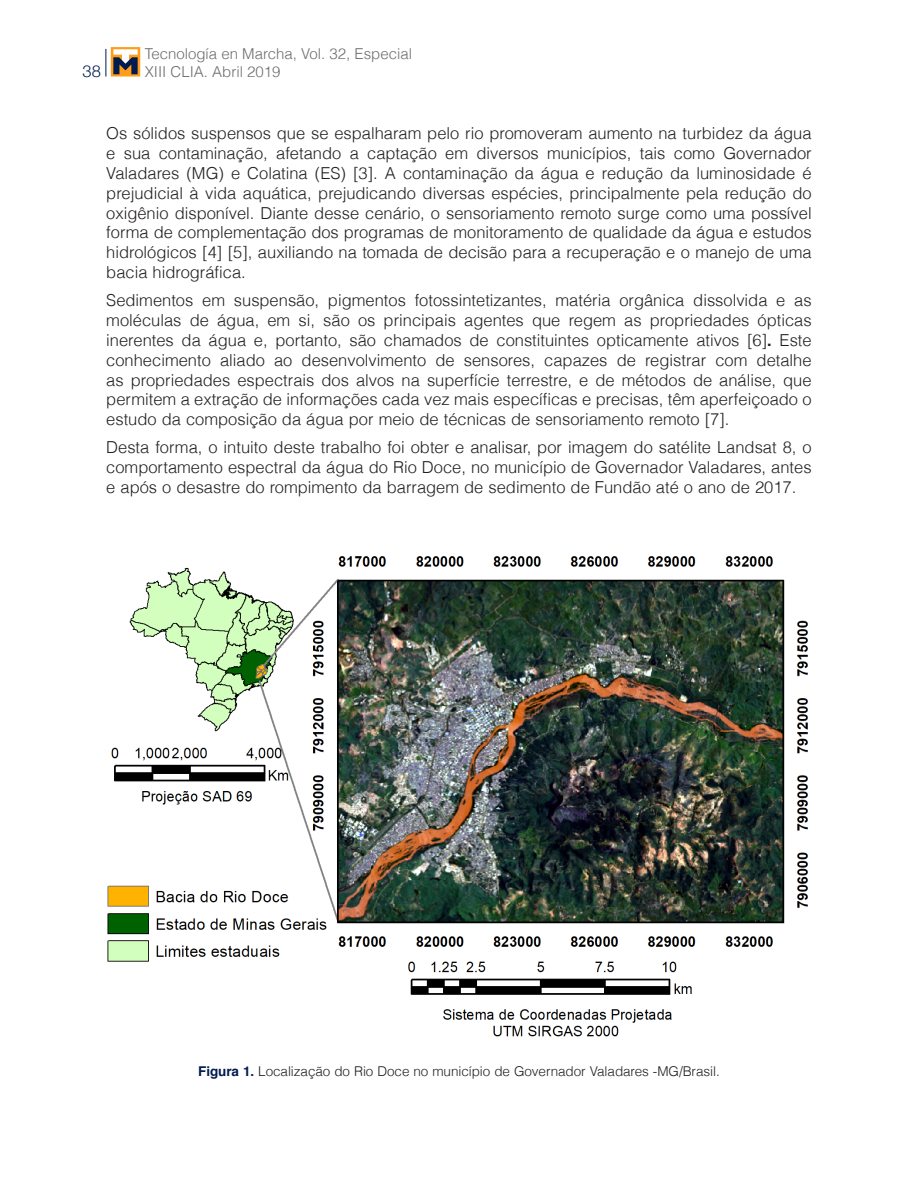
<style>
.page{position:relative;width:918px;height:1188px;background:#fff}
.page>*{position:absolute;margin:0;border:0;box-sizing:border-box;transform-origin:0 0}
._6texto{font:300 16.5px/19.8px "Helvetica";color:#231f20;text-align:justify}
.t1{font:300 16.5px "Helvetica Neue";color:#001c4e}
.t2{font:300 15px "Helvetica";color:#6c6d70}
._9tituloscuadros{font:300 13.5px "Helvetica";letter-spacing:-.005em;color:#231f20}
.s1{font-weight:700}
.s2{font-weight:700;color:#001c4e}
</style>
<div class="page">
<svg style="left:106px;top:49px;width:1px;height:28px"></svg>
<div style="left:111px;top:47px;width:29px;height:30px;background:#ff9d1b"></div>
<svg style="left:113px;top:49px;width:25px;height:25px"></svg>
<img style="left:107px;top:556px;width:702px;height:481px">
<p class="t2" style="left:145px;top:41px;width:269px">Tecnología en Marcha, Vol. 32, Especial</p>
<p class="t1" style="left:83px;top:57px;width:20px">38</p>
<p class="t2" style="left:145px;top:59px;width:137px">XIII CLIA. Abril 2019</p>
<p class="_6texto" style="left:106px;top:123px;width:707px">Os sólidos suspensos que se espalharam pelo rio promoveram aumento na turbidez da água e sua contaminação, afetando a captação em diversos municípios, tais como Governador Valadares (MG) e Colatina (ES) [3]. A contaminação da água e redução da luminosidade é prejudicial à vida aquática, prejudicando diversas espécies, principalmente pela redução do oxigênio disponível. Diante desse cenário, o sensoriamento remoto surge como uma possível forma de complementação dos programas de monitoramento de qualidade da água e estudos hidrológicos [4] [5], auxiliando na tomada de decisão para a recuperação e o manejo de uma bacia hidrográfica.</p>
<p class="_6texto" style="left:106px;top:290px;width:707px">Sedimentos em suspensão, pigmentos fotossintetizantes, matéria orgânica dissolvida e as moléculas de água, em si, são os principais agentes que regem as propriedades ópticas inerentes da água e, portanto, são chamados de constituintes opticamente ativos [6]<span class="s1">.</span> Este conhecimento aliado ao desenvolvimento de sensores, capazes de registrar com detalhe as propriedades espectrais dos alvos na superfície terrestre, e de métodos de análise, que permitem a extração de informações cada vez mais específicas e precisas, têm aperfeiçoado o estudo da composição da água por meio de técnicas de sensoriamento remoto [7].</p>
<p class="_6texto" style="left:106px;top:437px;width:707px">Desta forma, o intuito deste trabalho foi obter e analisar, por imagem do satélite Landsat 8, o comportamento espectral da água do Rio Doce, no município de Governador Valadares, antes e após o desastre do rompimento da barragem de sedimento de Fundão até o ano de 2017.</p>
<p class="_9tituloscuadros" style="left:198px;top:1061px;width:523px"><span class="s2">Figura 1.</span> Localização do Rio Doce no município de Governador Valadares -MG/Brasil.</p>
</div>
